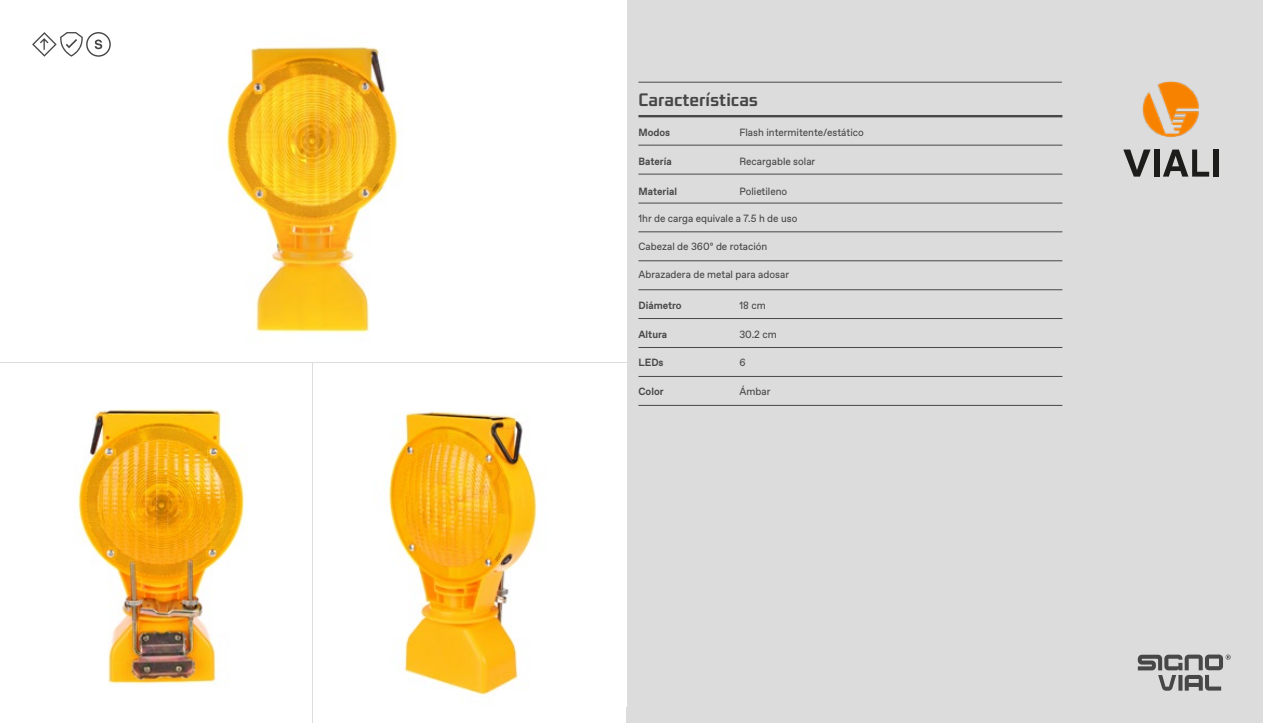
<style>
.page{position:relative;width:1263px;height:723px;background:#dcdcdc}
.page>*{position:absolute;margin:0;border:0;box-sizing:border-box;transform-origin:0 0}
.t1{font:18px "Bunken Tech Sans Pro Se Bd";color:#474747;scale:.96 1}
.t2{font:10.5px "Favorit";color:#474747;scale:.96 1}
.t3{font:700 10.5px "Favorit";color:#474747;scale:.96 1}
</style>
<div class="page">
<svg style="left:1138px;top:654px;width:93px;height:37px"></svg>
<img style="left:1142px;top:81px;width:57px;height:57px">
<svg style="left:1123px;top:150px;width:27px;height:27px"></svg>
<div style="left:1154px;top:150px;width:5px;height:27px;background:#1d1d1b"></div>
<svg style="left:1163px;top:150px;width:46px;height:27px"></svg>
<div style="left:1213px;top:150px;width:6px;height:27px;background:#1d1d1b"></div>
<hr style="left:638px;top:82px;width:424px;height:1px;background:#474747">
<hr style="left:638px;top:115px;width:424px;height:2px;background:#474747">
<hr style="left:638px;top:145px;width:424px;height:1px;background:#474747">
<hr style="left:638px;top:174px;width:424px;height:1px;background:#474747">
<hr style="left:638px;top:203px;width:424px;height:1px;background:#474747">
<hr style="left:638px;top:231px;width:424px;height:1px;background:#474747">
<hr style="left:638px;top:260px;width:424px;height:1px;background:#474747">
<hr style="left:638px;top:289px;width:424px;height:1px;background:#474747">
<hr style="left:638px;top:318px;width:424px;height:1px;background:#474747">
<hr style="left:638px;top:347px;width:424px;height:1px;background:#474747">
<hr style="left:638px;top:376px;width:424px;height:1px;background:#474747">
<hr style="left:638px;top:405px;width:424px;height:1px;background:#474747">
<div style="left:0;top:0;width:626px;height:361px;background:#fff"></div>
<img style="left:226px;top:46px;width:173px;height:287px">
<div style="left:0;top:364px;width:312px;height:359px;background:#fff"></div>
<img style="left:77px;top:409px;width:168px;height:276px">
<div style="left:314px;top:364px;width:312px;height:359px;background:#fff"></div>
<img style="left:388px;top:411px;width:149px;height:284px">
<svg style="left:32px;top:32px;width:79px;height:25px"></svg>
<h1 class="t1" style="left:638px;top:89px;width:126px">Características</h1>
<p class="t3" style="left:638px;top:126px;width:35px">Modos</p>
<p class="t2" style="left:739px;top:126px;width:131px">Flash intermitente/estático</p>
<p class="t3" style="left:638px;top:154px;width:36px">Batería</p>
<p class="t3" style="left:638px;top:184px;width:42px">Material</p>
<p class="t2" style="left:638px;top:211px;width:167px">1hr de carga equivale a 7.5 h de uso</p>
<p class="t2" style="left:638px;top:239px;width:136px">Cabezal de 360º de rotación</p>
<p class="t2" style="left:638px;top:268px;width:158px">Abrazadera de metal para adosar</p>
<p class="t2" style="left:739px;top:154px;width:81px">Recargable solar</p>
<p class="t2" style="left:739px;top:184px;width:51px">Polietileno</p>
<p class="t3" style="left:638px;top:298px;width:47px">Diámetro</p>
<p class="t2" style="left:739px;top:298px;width:29px">18 cm</p>
<p class="t3" style="left:638px;top:327px;width:31px">Altura</p>
<p class="t2" style="left:739px;top:327px;width:40px">30.2 cm</p>
<p class="t3" style="left:638px;top:355px;width:28px">LEDs</p>
<p class="t2" style="left:739px;top:355px;width:8px">6</p>
<p class="t3" style="left:638px;top:384px;width:28px">Color</p>
<p class="t2" style="left:739px;top:384px;width:34px">Ámbar</p>
</div>
